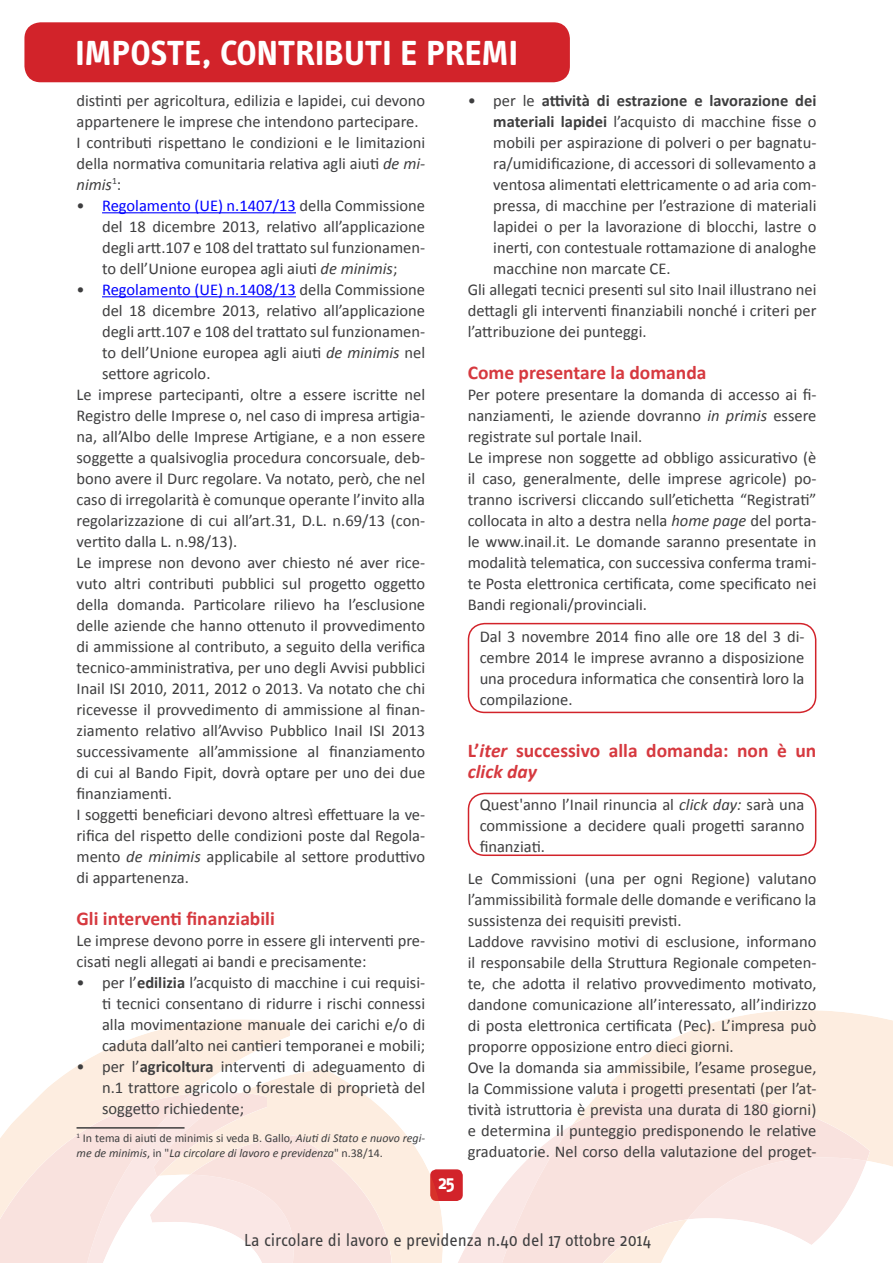
<style>
.page{position:relative;width:893px;height:1263px;background:#fff}
.page>*{position:absolute;margin:0;border:0;box-sizing:border-box;transform-origin:0 0}
.t1{font:700 36px "Info Text OT";color:#fff}
.Titolo_paragrafo{font:700 19.5px/21px "Calibri";color:#d6393f}
.t2{font:700 19.5px "Info Text OT";color:#fff}
.t3{font:18px "Info Text OT";color:#3e3e3f}
.Corpo_testo{font:16.5px/21px "Calibri";color:#3e3e3f;text-align:justify}
.testo_citazione{font:16.5px/21px "Calibri";color:#3e3e3f;text-align:justify}
.Testo_nota{font:italic 12px/14.4px "Calibri";color:#3e3e3f}
.s1{font-style:italic}
.s2{color:#00f}
.s3{font-weight:700}
.s4{font-style:normal}
</style>
<div class="page">
<div style="left:24px;top:22px;width:546px;height:60px;background:#d2232a;border-radius:16px"></div>
<svg style="left:73px;top:1010px;width:820px;height:157px"></svg>
<svg style="left:42px;top:1069px;width:401px;height:24px"></svg>
<svg style="left:0;top:1093px;width:870px;height:170px;fill:#fae7e0"></svg>
<hr style="left:102px;top:212px;width:194px;height:1px;background:#00f">
<hr style="left:102px;top:296px;width:194px;height:1px;background:#00f">
<hr style="left:77px;top:1127px;width:108px;height:1px;background:#3e3e3f">
<div style="left:468px;top:623px;width:348px;height:90px;border:2px solid #d2232a;border-radius:16px"></div>
<div style="left:468px;top:793px;width:348px;height:63px;border:2px solid #d2232a;border-radius:16px"></div>
<h1 class="t1" style="left:75px;top:31px;width:444px">IMPOSTE, CONTRIBUTI E PREMI</h1>
<p class="Corpo_testo" style="left:77px;top:90px;width:350px">distinti per agricoltura, edilizia e lapidei, cui devono appartenere le imprese che intendono partecipare.</p>
<p class="Corpo_testo" style="left:77px;top:132px;width:350px">I contributi rispettano le condizioni e le limitazioni della normativa comunitaria relativa agli aiuti <span class="s1">de mi&shy;nimis</span><sup>1</sup>:</p>
<p class="Corpo_testo" style="left:102px;top:195px;width:325px;text-indent:-26px">• <span class="s2">Regolamento (UE) n.1407/13</span> della Commissione del 18 dicembre 2013, relativo all’applicazione degli artt.107 e 108 del trattato sul funzionamen&shy;to dell’Unione europea agli aiuti <span class="s1">de minimis</span>;</p>
<p class="Corpo_testo" style="left:102px;top:279px;width:325px;text-indent:-26px">• <span class="s2">Regolamento (UE) n.1408/13</span> della Commissione del 18 dicembre 2013, relativo all’applicazione degli artt.107 e 108 del trattato sul funzionamen&shy;to dell’Unione europea agli aiuti <span class="s1">de minimis</span> nel settore agricolo.</p>
<p class="Corpo_testo" style="left:77px;top:384px;width:350px">Le imprese partecipanti, oltre a essere iscritte nel Registro delle Imprese o, nel caso di impresa artigia&shy;na, all’Albo delle Imprese Artigiane, e a non essere soggette a qualsivoglia procedura concorsuale, deb&shy;bono avere il Durc regolare. Va notato, però, che nel caso di irregolarità è comunque operante l’invito alla regolarizzazione di cui all’art.31, D.L. n.69/13 (con&shy;vertito dalla L. n.98/13).</p>
<p class="Corpo_testo" style="left:77px;top:552px;width:350px">Le imprese non devono aver chiesto né aver rice&shy;vuto altri contributi pubblici sul progetto oggetto della domanda. Particolare rilievo ha l’esclusione delle aziende che hanno ottenuto il provvedimento di ammissione al contributo, a seguito della verifica tecnico-amministrativa, per uno degli Avvisi pubblici Inail ISI 2010, 2011, 2012 o 2013. Va notato che chi ricevesse il provvedimento di ammissione al finan&shy;ziamento relativo all’Avviso Pubblico Inail ISI 2013 successivamente all’ammissione al finanziamento di cui al Bando Fipit, dovrà optare per uno dei due finanziamenti.</p>
<p class="Corpo_testo" style="left:77px;top:804px;width:350px">I soggetti beneficiari devono altresì effettuare la ve&shy;rifica del rispetto delle condizioni poste dal Regola&shy;mento <span class="s1">de minimis</span> applicabile al settore produttivo di appartenenza.</p>
<p class="Titolo_paragrafo" style="left:77px;top:908px;width:200px">Gli interventi finanziabili</p>
<p class="Corpo_testo" style="left:77px;top:930px;width:350px">Le imprese devono porre in essere gli interventi pre&shy;cisati negli allegati ai bandi e precisamente:</p>
<p class="Corpo_testo" style="left:102px;top:972px;width:325px;text-indent:-26px">• per l’<span class="s3">edilizia</span> l’acquisto di macchine i cui requisi&shy;ti tecnici consentano di ridurre i rischi connessi alla movimentazione manuale dei carichi e/o di caduta dall’alto nei cantieri temporanei e mobili;</p>
<p class="Corpo_testo" style="left:102px;top:1056px;width:325px;text-indent:-26px">• per l’<span class="s3">agricoltura</span> interventi di adeguamento di n.1 trattore agricolo o forestale di proprietà del soggetto richiedente;</p>
<p class="Testo_nota" style="left:77px;top:1131px;width:350px"><sup>1</sup> <span class="s4">In tema di aiuti de minimis si veda B. Gallo,</span> Aiuti di Stato e nuovo regi&shy;me de minimis<span class="s4">, in "</span>La circolare di lavoro e previdenza<span class="s4">" n.38/14.</span></p>
<p class="t2" style="left:438px;top:1171px;width:18px">25</p>
<p class="Corpo_testo" style="left:493px;top:90px;width:325px;text-indent:-26px">• per le <span class="s3">attività di estrazione e lavorazione dei materiali lapidei</span> l’acquisto di macchine fisse o mobili per aspirazione di polveri o per bagnatu&shy;ra/umidificazione, di accessori di sollevamento a ventosa alimentati elettricamente o ad aria com&shy;pressa, di macchine per l’estrazione di materiali lapidei o per la lavorazione di blocchi, lastre o inerti, con contestuale rottamazione di analoghe macchine non marcate CE.</p>
<p class="Corpo_testo" style="left:468px;top:279px;width:350px">Gli allegati tecnici presenti sul sito Inail illustrano nei dettagli gli interventi finanziabili nonché i criteri per l’attribuzione dei punteggi.</p>
<p class="Titolo_paragrafo" style="left:468px;top:362px;width:240px">Come presentare la domanda</p>
<p class="Corpo_testo" style="left:468px;top:384px;width:350px">Per potere presentare la domanda di accesso ai fi&shy;nanziamenti, le aziende dovranno <span class="s1">in primis</span> essere registrate sul portale Inail.</p>
<p class="Corpo_testo" style="left:468px;top:447px;width:350px">Le imprese non soggette ad obbligo assicurativo (è il caso, generalmente, delle imprese agricole) po&shy;tranno iscriversi cliccando sull’etichetta “Registrati” collocata in alto a destra nella <span class="s1">home page</span> del porta&shy;le www.inail.it. Le domande saranno presentate in modalità telematica, con successiva conferma trami&shy;te Posta elettronica certificata, come specificato nei Bandi regionali/provinciali.</p>
<p class="testo_citazione" style="left:480px;top:626px;width:326px">Dal 3 novembre 2014 fino alle ore 18 del 3 di&shy;cembre 2014 le imprese avranno a disposizione una procedura informatica che consentirà loro la compilazione.</p>
<p class="Titolo_paragrafo" style="left:468px;top:740px;width:350px">L’<span class="s1">iter</span> successivo alla domanda: non è un <span class="s1">click day</span></p>
<p class="testo_citazione" style="left:480px;top:794px;width:326px">Quest'anno l’Inail rinuncia al <span class="s1">click day:</span> sarà una commissione a decidere quali progetti saranno finanziati.</p>
<p class="Corpo_testo" style="left:468px;top:868px;width:350px">Le Commissioni (una per ogni Regione) valutano l’ammissibilità formale delle domande e verificano la sussistenza dei requisiti previsti.</p>
<p class="Corpo_testo" style="left:468px;top:931px;width:350px">Laddove ravvisino motivi di esclusione, informano il responsabile della Struttura Regionale competen&shy;te, che adotta il relativo provvedimento motivato, dandone comunicazione all’interessato, all’indirizzo di posta elettronica certificata (Pec). L’impresa può proporre opposizione entro dieci giorni.</p>
<p class="Corpo_testo" style="left:468px;top:1057px;width:350px">Ove la domanda sia ammissibile, l’esame prosegue, la Commissione valuta i progetti presentati (per l’at&shy;tività istruttoria è prevista una durata di 180 giorni) e determina il punteggio predisponendo le relative graduatorie. Nel corso della valutazione del proget-</p>
<p class="t3" style="left:244px;top:1229px;width:409px">La circolare di lavoro e previdenza n.40 del 17 ottobre 2014</p>
</div>
